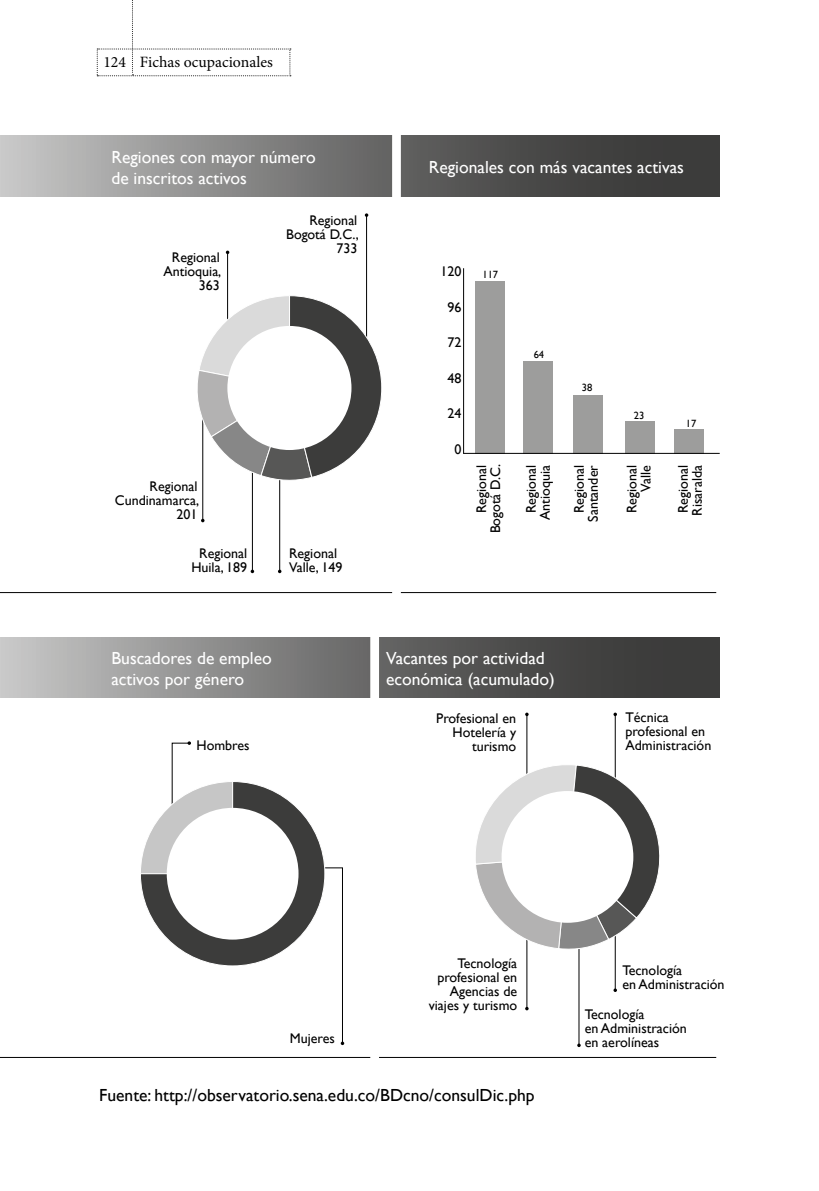
<style>
.page{position:relative;width:819px;height:1191px;background:#fff}
.page>*{position:absolute;margin:0;border:0;box-sizing:border-box;transform-origin:0 0}
.t1{font:17.5px/21px "Gill Sans";color:#fff}
.t2{font:17.5px "Gill Sans";color:#000}
.t3{font:15.75px "Minion Pro";color:#000}
.t4{font:14px/14px "Gill Sans";color:#000;text-align:right}
.t5{font:10.5px "Gill Sans";color:#000}
</style>
<div class="page">
<div style="left:475px;top:281px;width:29px;height:173px;background:#9d9d9c"></div>
<div style="left:522px;top:361px;width:30px;height:93px;background:#9d9d9c"></div>
<div style="left:573px;top:395px;width:30px;height:59px;background:#9d9d9c"></div>
<div style="left:625px;top:421px;width:29px;height:33px;background:#9d9d9c"></div>
<div style="left:674px;top:430px;width:30px;height:24px;background:#9d9d9c"></div>
<svg style="left:0;top:136px;width:719px;height:60px;background:#737272"></svg>
<hr style="left:0;top:592px;width:716px;height:1px;background:#000">
<div style="left:392px;top:126px;width:9px;height:492px;background:#fff"></div>
<hr style="left:463px;top:268px;width:1px;height:185px;background:#000">
<hr style="left:463px;top:453px;width:256px;height:1px;background:#000">
<svg style="left:0;top:637px;width:719px;height:60px;background:#737272"></svg>
<hr style="left:0;top:1057px;width:716px;height:1px;background:#000">
<div style="left:370px;top:628px;width:9px;height:434px;background:#fff"></div>
<hr style="left:279px;top:407px;width:1px;height:164px;background:#000">
<hr style="left:252px;top:407px;width:1px;height:164px;background:#000">
<hr style="left:202px;top:384px;width:1px;height:136px;background:#000">
<hr style="left:614px;top:880px;width:1px;height:110px;background:#000">
<svg style="left:613px;top:988px;width:4px;height:4px"></svg>
<hr style="left:526px;top:880px;width:1px;height:128px;background:#000">
<hr style="left:578px;top:892px;width:1px;height:153px;background:#000">
<hr style="left:366px;top:215px;width:1px;height:164px;background:#000">
<hr style="left:227px;top:252px;width:1px;height:127px;background:#000">
<hr style="left:614px;top:714px;width:1px;height:168px;background:#000">
<svg style="left:613px;top:712px;width:4px;height:4px"></svg>
<hr style="left:526px;top:714px;width:1px;height:168px;background:#000">
<svg style="left:197px;top:295px;width:185px;height:187px"></svg>
<div style="left:227px;top:326px;width:124px;height:124px;background:#fff;border-radius:50%"></div>
<svg style="left:140px;top:741px;width:204px;height:304px"></svg>
<div style="left:167px;top:808px;width:131px;height:131px;background:#fff;border-radius:50%"></div>
<svg style="left:476px;top:760px;width:184px;height:190px"></svg>
<div style="left:501px;top:791px;width:132px;height:131px;background:#fff;border-radius:50%"></div>
<svg style="left:97px;top:0;width:194px;height:76px"></svg>
<p class="t3" style="left:103px;top:52px;width:171px">124 Fichas ocupacionales</p>
<p class="t1" style="left:111px;top:147px;width:206px">Regiones con mayor número de inscritos activos</p>
<p class="t1" style="left:429px;top:157px;width:256px">Regionales con más vacantes activas</p>
<p class="t4" style="left:286px;top:214px;width:74px">Regional<br>Bogotá D.C.,<br>733</p>
<p class="t4" style="left:163px;top:250px;width:59px">Regional<br>Antioquia,<br>363</p>
<p class="t4" style="left:440px;top:265px;width:23px">120</p>
<p class="t4" style="left:447px;top:300px;width:16px">96</p>
<p class="t4" style="left:447px;top:336px;width:16px">72</p>
<p class="t4" style="left:447px;top:371px;width:16px">48</p>
<p class="t4" style="left:447px;top:407px;width:16px">24</p>
<p class="t4" style="left:454px;top:442px;width:8px">0</p>
<p class="t5" style="left:482px;top:268px;width:17px">117</p>
<p class="t5" style="left:533px;top:348px;width:12px">64</p>
<p class="t5" style="left:581px;top:382px;width:12px">38</p>
<p class="t5" style="left:634px;top:409px;width:12px">23</p>
<p class="t5" style="left:685px;top:417px;width:12px">17</p>
<p class="t4" style="left:115px;top:479px;width:86px">Regional<br>Cundinamarca,<br>201</p>
<p class="t4" style="left:191px;top:546px;width:57px;text-align:center">Regional<br>Huila, 189</p>
<p class="t4" style="left:289px;top:546px;width:55px;text-align:left">Regional<br>Valle, 149</p>
<p class="t4" style="left:474px;top:533px;width:71px;rotate:-90deg">Regional<br>Bogotá D.C.</p>
<p class="t4" style="left:572px;top:521px;width:58px;rotate:-90deg">Regional<br>Santander</p>
<p class="t4" style="left:524px;top:520px;width:56px;text-align:center;rotate:-90deg">Regional<br>Antioquia</p>
<p class="t4" style="left:625px;top:513px;width:49px;rotate:-90deg">Regional<br>Valle</p>
<p class="t4" style="left:676px;top:516px;width:52px;text-align:left;rotate:-90deg">Regional<br>Risaralda</p>
<p class="t1" style="left:111px;top:648px;width:162px">Buscadores de empleo activos por género</p>
<p class="t1" style="left:386px;top:648px;width:170px">Vacantes por actividad económica (acumulado)</p>
<p class="t4" style="left:196px;top:738px;width:55px">Hombres</p>
<p class="t4" style="left:436px;top:712px;width:81px">Profesional en<br>Hotelería y turismo</p>
<p class="t4" style="left:625px;top:711px;width:87px;text-align:left">Técnica profesional en<br>Administración</p>
<p class="t4" style="left:290px;top:1032px;width:47px">Mujeres</p>
<p class="t4" style="left:428px;top:957px;width:90px">Tecnología profesional en<br>Agencias de viajes y turismo</p>
<p class="t2" style="left:99px;top:1084px;width:437px">Fuente: http://observatorio.sena.edu.co/BDcno/consulDic.php</p>
<p class="t4" style="left:622px;top:964px;width:104px;text-align:left">Tecnología<br>en Administración</p>
<p class="t4" style="left:584px;top:1007px;width:104px;text-align:left">Tecnología<br>en Administración en aerolíneas</p>
</div>
